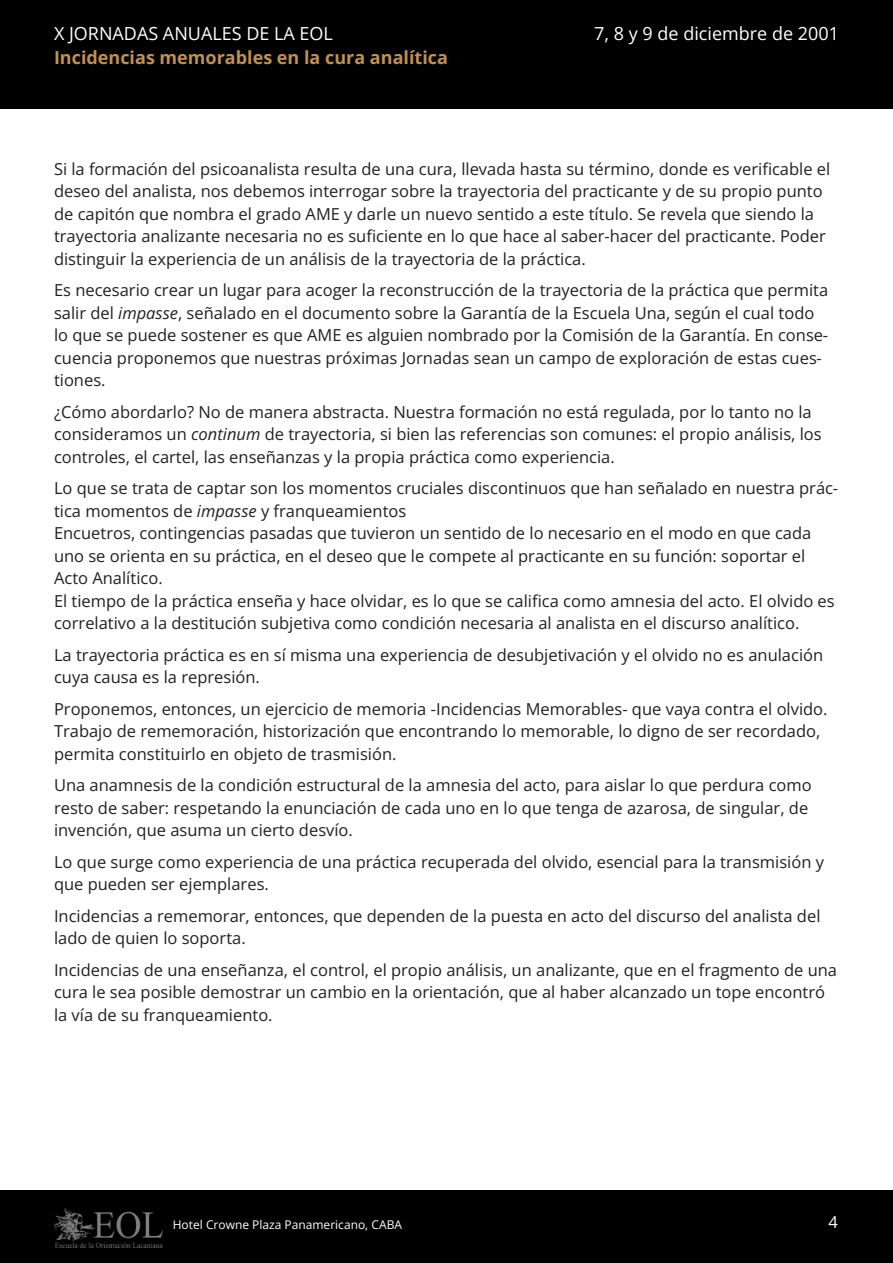
<style>
.page{position:relative;width:893px;height:1263px;background:#fff}
.page>*{position:absolute;margin:0;border:0;box-sizing:border-box;transform-origin:0 0}
.t1{font:18px "Open Sans";color:#fff}
.t2{font:700 18px "Open Sans";color:#c29151}
.t3{font:16.5px/22.5px "Open Sans";color:#231f20}
.t4{font:16.5px "Open Sans";color:#fff}
.t5{font:12px "Open Sans";color:#fff}
.s1{font-style:italic}
</style>
<div class="page">
<div style="left:0;top:0;width:893px;height:108px;background:#000"></div>
<div style="left:0;top:1191px;width:893px;height:72px;background:#000"></div>
<img style="left:54px;top:1209px;width:108px;height:38px">
<p class="t1" style="left:54px;top:22px;width:280px">X JORNADAS ANUALES DE LA EOL</p>
<p class="t2" style="left:54px;top:46px;width:395px">Incidencias memorables en la cura analítica</p>
<p class="t1" style="left:594px;top:22px;width:246px">7, 8 y 9 de diciembre de 2001</p>
<p class="t3" style="left:54px;top:157px;width:778px">Si la formación del psicoanalista resulta de una cura, llevada hasta su término, donde es verificable el deseo del analista, nos debemos interrogar sobre la trayectoria del practicante y de su propio punto de capitón que nombra el grado AME y darle un nuevo sentido a este título. Se revela que siendo la trayectoria analizante necesaria no es suficiente en lo que hace al saber-hacer del practicante. Poder distinguir la experiencia de un análisis de la trayectoria de la práctica.</p>
<p class="t3" style="left:54px;top:278px;width:776px">Es necesario crear un lugar para acoger la reconstrucción de la trayectoria de la práctica que permita salir del <span class="s1">impasse</span>, señalado en el documento sobre la Garantía de la Escuela Una, según el cual todo lo que se puede sostener es que AME es alguien nombrado por la Comisión de la Garantía. En conse&shy;cuencia proponemos que nuestras próximas Jornadas sean un campo de exploración de estas cues&shy;tiones.</p>
<p class="t3" style="left:54px;top:400px;width:769px">¿Cómo abordarlo? No de manera abstracta. Nuestra formación no está regulada, por lo tanto no la consideramos un <span class="s1">continum</span> de trayectoria, si bien las referencias son comunes: el propio análisis, los controles, el cartel, las enseñanzas y la propia práctica como experiencia.</p>
<p class="t3" style="left:54px;top:477px;width:786px">Lo que se trata de captar son los momentos cruciales discontinuos que han señalado en nuestra prác&shy;tica momentos de <span class="s1">impasse</span> y franqueamientos<br>Encuetros, contingencias pasadas que tuvieron un sentido de lo necesario en el modo en que cada uno se orienta en su práctica, en el deseo que le compete al practicante en su función: soportar el Acto Analítico.<br>El tiempo de la práctica enseña y hace olvidar, es lo que se califica como amnesia del acto. El olvido es correlativo a la destitución subjetiva como condición necesaria al analista en el discurso analítico.</p>
<p class="t3" style="left:54px;top:643px;width:771px">La trayectoria práctica es en sí misma una experiencia de desubjetivación y el olvido no es anulación cuya causa es la represión.</p>
<p class="t3" style="left:54px;top:697px;width:775px">Proponemos, entonces, un ejercicio de memoria -Incidencias Memorables- que vaya contra el olvido.<br>Trabajo de rememoración, historización que encontrando lo memorable, lo digno de ser recordado, permita constituirlo en objeto de trasmisión.</p>
<p class="t3" style="left:54px;top:774px;width:759px">Una anamnesis de la condición estructural de la amnesia del acto, para aislar lo que perdura como resto de saber: respetando la enunciación de cada uno en lo que tenga de azarosa, de singular, de invención, que asuma un cierto desvío.</p>
<p class="t3" style="left:54px;top:850px;width:771px">Lo que surge como experiencia de una práctica recuperada del olvido, esencial para la transmisión y que pueden ser ejemplares.</p>
<p class="t3" style="left:54px;top:904px;width:768px">Incidencias a rememorar, entonces, que dependen de la puesta en acto del discurso del analista del lado de quien lo soporta.</p>
<p class="t3" style="left:54px;top:958px;width:785px">Incidencias de una enseñanza, el control, el propio análisis, un analizante, que en el fragmento de una cura le sea posible demostrar un cambio en la orientación, que al haber alcanzado un tope encontró la vía de su franqueamiento.</p>
<p class="t5" style="left:173px;top:1217px;width:231px">Hotel Crowne Plaza Panamericano, CABA</p>
<p class="t4" style="left:829px;top:1211px;width:11px">4</p>
</div>
